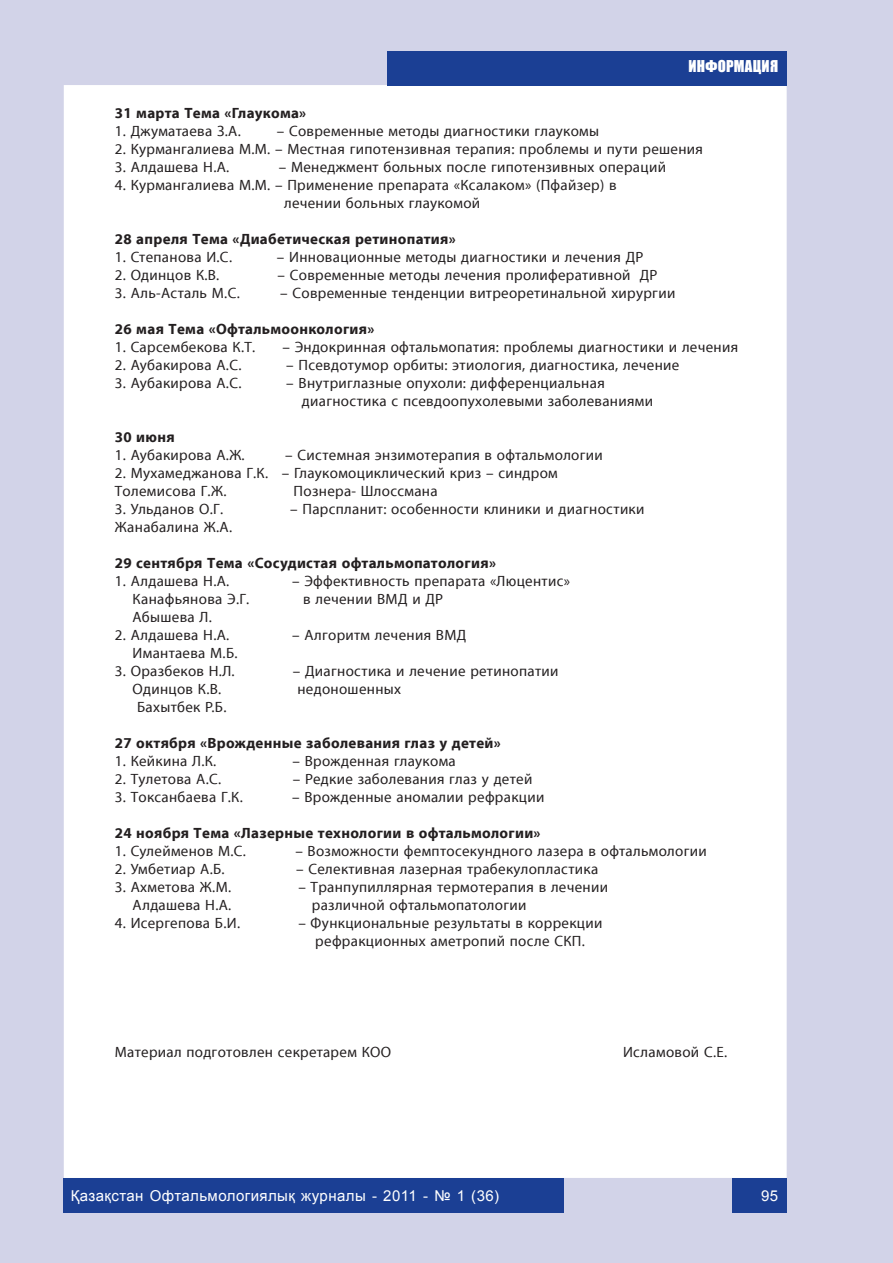
<style>
.page{position:relative;width:893px;height:1263px;background:#fff}
.page>*{position:absolute;margin:0;border:0;box-sizing:border-box;transform-origin:0 0}
.t1{font:15px/18px "SM Myriad Pro Regular";letter-spacing:.02em;color:#231f20}
.t2{font:15px "SM Myriad Pro Bold";letter-spacing:.02em;color:#231f20}
.t3{font:15px "Arial";letter-spacing:.03em;color:#fff}
.t4{font:15px "Impact";letter-spacing:.02em;color:#fff}
</style>
<div class="page">
<div style="left:1px;top:1px;width:891px;height:83px;background:#d2d3e8"></div>
<div style="left:0;top:0;width:893px;height:85px;border:2px solid #d2d3e8"></div>
<div style="left:1px;top:1179px;width:891px;height:83px;background:#d2d3e8"></div>
<div style="left:0;top:1178px;width:893px;height:85px;border:2px solid #d2d3e8"></div>
<div style="left:1px;top:1px;width:62px;height:1261px;background:#d2d3e8"></div>
<div style="left:0;top:0;width:64px;height:1263px;border:2px solid #d2d3e8"></div>
<div style="left:787px;top:1px;width:105px;height:1261px;background:#d2d3e8"></div>
<div style="left:787px;top:0;width:106px;height:1263px;border:2px solid #d2d3e8"></div>
<div style="left:63px;top:1179px;width:500px;height:34px;background:#1b3f94"></div>
<div style="left:732px;top:1179px;width:55px;height:34px;background:#1b3f94"></div>
<div style="left:387px;top:51px;width:400px;height:34px;background:#1b3f94"></div>
<p class="t4" style="left:652px;top:54px;width:128px">обзор литературы</p>
<p class="t4" style="left:688px;top:54px;width:91px">информация</p>
<p class="t2" style="left:115px;top:104px;width:193px">31 марта Тема «Глаукома»</p>
<p class="t1" style="left:115px;top:121px;width:128px">1. Джуматаева З.А.</p>
<p class="t1" style="left:277px;top:121px;width:324px">– Современные методы диагностики глаукомы</p>
<p class="t1" style="left:115px;top:139px;width:590px">2. Курмангалиева М.М. – Местная гипотензивная терапия: проблемы и пути решения</p>
<p class="t1" style="left:115px;top:157px;width:116px">3. Алдашева Н.А.</p>
<p class="t1" style="left:279px;top:157px;width:389px">– Менеджмент больных после гипотензивных операций</p>
<p class="t1" style="left:284px;top:175px;width:334px;text-indent:-169px">4. Курмангалиева М.М. – Применение препарата «Ксалаком» (Пфайзер) в лечении больных глаукомой</p>
<p class="t2" style="left:115px;top:230px;width:342px">28 апреля Тема «Диабетическая ретинопатия»</p>
<p class="t1" style="left:115px;top:247px;width:119px">1. Степанова И.С.</p>
<p class="t1" style="left:277px;top:247px;width:368px">– Инновационные методы диагностики и лечения ДР</p>
<p class="t1" style="left:115px;top:265px;width:106px">2. Одинцов К.В.</p>
<p class="t1" style="left:278px;top:265px;width:381px">– Современные методы лечения пролиферативной ДР</p>
<p class="t1" style="left:115px;top:283px;width:126px">3. Аль-Асталь М.С.</p>
<p class="t1" style="left:280px;top:283px;width:397px">– Современные тенденции витреоретинальной хирургии</p>
<p class="t2" style="left:115px;top:320px;width:261px">26 мая Тема «Офтальмоонкология»</p>
<p class="t1" style="left:115px;top:337px;width:142px">1. Сарсембекова К.Т.</p>
<p class="t1" style="left:282px;top:337px;width:457px">– Эндокринная офтальмопатия: проблемы диагностики и лечения</p>
<p class="t1" style="left:115px;top:355px;width:128px">2. Аубакирова А.С.</p>
<p class="t1" style="left:286px;top:355px;width:394px">– Псевдотумор орбиты: этиология, диагностика, лечение</p>
<p class="t1" style="left:115px;top:373px;width:128px">3. Аубакирова А.С.</p>
<p class="t1" style="left:302px;top:373px;width:353px;text-indent:-16px">– Внутриглазные опухоли: дифференциальная диагностика с псевдоопухолевыми заболеваниями</p>
<p class="t2" style="left:115px;top:428px;width:61px">30 июня</p>
<p class="t1" style="left:115px;top:445px;width:131px">1. Аубакирова А.Ж.</p>
<p class="t1" style="left:285px;top:445px;width:319px">– Системная энзимотерапия в офтальмологии</p>
<p class="t1" style="left:115px;top:463px;width:445px">2. Мухамеджанова Г.К. – Глаукомоциклический криз – синдром<br>Толемисова Г.Ж.</p>
<p class="t1" style="left:294px;top:481px;width:146px">Познера- Шлоссмана</p>
<p class="t1" style="left:115px;top:499px;width:110px">3. Ульданов О.Г.</p>
<p class="t1" style="left:290px;top:499px;width:356px">– Парспланит: особенности клиники и диагностики</p>
<p class="t1" style="left:115px;top:517px;width:119px">Жанабалина Ж.А.</p>
<p class="t2" style="left:115px;top:554px;width:383px">29 сентября Тема «Сосудистая офтальмопатология»</p>
<p class="t1" style="left:115px;top:571px;width:116px">1. Алдашева Н.А.</p>
<p class="t1" style="left:292px;top:571px;width:279px">– Эффективность препарата «Люцентис»</p>
<p class="t1" style="left:133px;top:589px;width:118px">Канафьянова Э.Г.</p>
<p class="t1" style="left:303px;top:589px;width:142px">в лечении ВМД и ДР</p>
<p class="t1" style="left:133px;top:607px;width:81px">Абышева Л.</p>
<p class="t1" style="left:115px;top:625px;width:116px">2. Алдашева Н.А.</p>
<p class="t1" style="left:292px;top:625px;width:176px">– Алгоритм лечения ВМД</p>
<p class="t1" style="left:133px;top:643px;width:106px">Имантаева М.Б.</p>
<p class="t1" style="left:115px;top:661px;width:121px">3. Оразбеков Н.Л.</p>
<p class="t1" style="left:293px;top:661px;width:267px">– Диагностика и лечение ретинопатии</p>
<p class="t1" style="left:133px;top:679px;width:90px">Одинцов К.В.</p>
<p class="t1" style="left:297px;top:679px;width:105px">недоношенных</p>
<p class="t1" style="left:137px;top:697px;width:91px">Бахытбек Р.Б.</p>
<p class="t2" style="left:115px;top:734px;width:387px">27 октября «Врожденные заболевания глаз у детей»</p>
<p class="t1" style="left:115px;top:751px;width:103px">1. Кейкина Л.К.</p>
<p class="t1" style="left:292px;top:751px;width:165px">– Врожденная глаукома</p>
<p class="t1" style="left:115px;top:769px;width:108px">2. Тулетова А.С.</p>
<p class="t1" style="left:293px;top:769px;width:241px">– Редкие заболевания глаз у детей</p>
<p class="t1" style="left:115px;top:787px;width:130px">3. Токсанбаева Г.К.</p>
<p class="t1" style="left:292px;top:787px;width:254px">– Врожденные аномалии рефракции</p>
<p class="t2" style="left:115px;top:824px;width:427px">24 ноября Тема «Лазерные технологии в офтальмологии»</p>
<p class="t1" style="left:115px;top:841px;width:133px">1. Сулейменов М.С.</p>
<p class="t1" style="left:295px;top:841px;width:413px">– Возможности фемптосекундного лазера в офтальмологии</p>
<p class="t1" style="left:115px;top:859px;width:111px">2. Умбетиар А.Б.</p>
<p class="t1" style="left:296px;top:859px;width:304px">– Селективная лазерная трабекулопластика</p>
<p class="t1" style="left:115px;top:877px;width:118px">3. Ахметова Ж.М.</p>
<p class="t1" style="left:298px;top:877px;width:311px">– Транпупиллярная термотерапия в лечении</p>
<p class="t1" style="left:133px;top:895px;width:100px">Алдашева Н.А.</p>
<p class="t1" style="left:312px;top:895px;width:216px">различной офтальмопатологии</p>
<p class="t1" style="left:115px;top:913px;width:127px">4. Исергепова Б.И.</p>
<p class="t1" style="left:298px;top:913px;width:305px;text-align:center">– Функциональные результаты в коррекции рефракционных аметропий после СКП.</p>
<p class="t1" style="left:115px;top:1043px;width:278px">Материал подготовлен секретарем КОО</p>
<p class="t1" style="left:623px;top:1043px;width:106px">Исламовой С.Е.</p>
<p class="t3" style="left:71px;top:1186px;width:430px">Қазақстан Офтальмологиялық журналы - 2011 - № 1 (36)</p>
<p class="t3" style="left:761px;top:1186px;width:19px">95</p>
</div>
